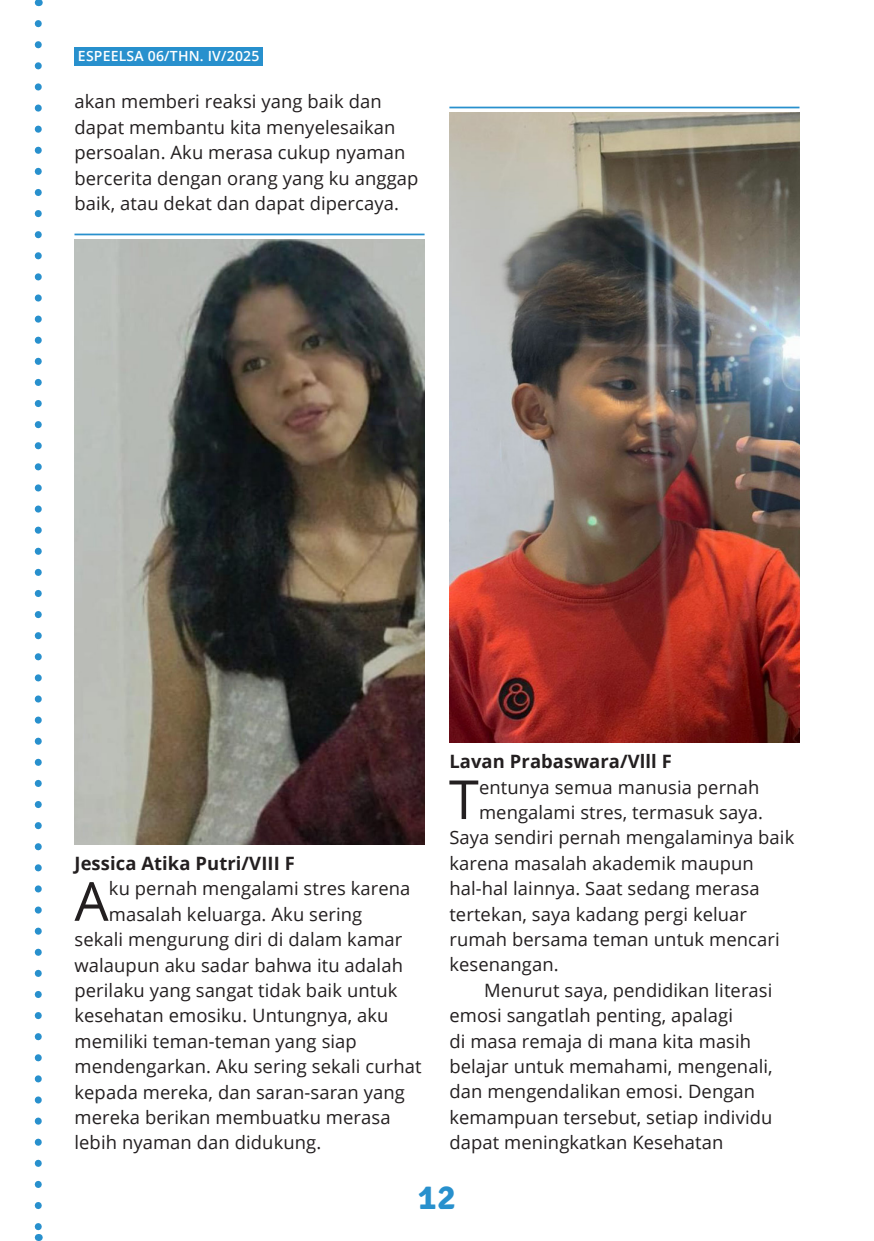
<style>
.page{position:relative;width:874px;height:1241px;background:#fff}
.page>*{position:absolute;margin:0;border:0;box-sizing:border-box;transform-origin:0 0}
.Firts_Paragraph_2{font:53.9px "Open Sans";color:#231f20}
.t1{font:700 35px "Signika";color:#2890cd}
.Firts_Paragraph_2-2{font:18.38px "Open Sans";letter-spacing:.005em;color:#231f20}
.Paragraph_1{font:18.38px/25.4px "Open Sans";letter-spacing:.005em;color:#231f20}
.Paragraph_2{font:700 18.38px "Open Sans";letter-spacing:.005em;color:#231f20}
.t2{font:600 14px "Open Sans";letter-spacing:.015em;color:#fff}
</style>
<div class="page">
<div style="left:74px;top:47px;width:189px;height:18px;background:#2890cd"></div>
<hr style="left:74px;top:233px;width:350px;height:2px;background:#2890cd">
<img style="left:74px;top:239px;width:350px;height:605px">
<hr style="left:449px;top:107px;width:350px;height:1px;background:#2890cd">
<img style="left:449px;top:112px;width:350px;height:630px">
<svg style="left:35px;top:24px;width:7px;height:1202px"></svg>
<p class="t2" style="left:78px;top:46px;width:183px">ESPEELSA 06/THN. IV/2025</p>
<p class="Paragraph_1" style="left:74px;top:88px;width:345px">akan memberi reaksi yang baik dan dapat membantu kita menyelesaikan persoalan. Aku merasa cukup nyaman bercerita dengan orang yang ku anggap baik, atau dekat dan dapat dipercaya.</p>
<p class="Paragraph_2" style="left:74px;top:850px;width:222px">Jessica Atika Putri/VIII F</p>
<p class="Firts_Paragraph_2" style="left:74px;top:864px;width:36px">A</p>
<p class="Firts_Paragraph_2-2" style="left:109px;top:876px;width:303px">ku pernah mengalami stres karena</p>
<p class="Firts_Paragraph_2-2" style="left:109px;top:901px;width:255px">masalah keluarga. Aku sering</p>
<p class="Firts_Paragraph_2-2" style="left:74px;top:926px;width:329px">sekali mengurung diri di dalam kamar</p>
<p class="Firts_Paragraph_2-2" style="left:74px;top:952px;width:330px">walaupun aku sadar bahwa itu adalah</p>
<p class="Firts_Paragraph_2-2" style="left:74px;top:977px;width:324px">perilaku yang sangat tidak baik untuk</p>
<p class="Firts_Paragraph_2-2" style="left:74px;top:1002px;width:315px">kesehatan emosiku. Untungnya, aku</p>
<p class="Firts_Paragraph_2-2" style="left:74px;top:1028px;width:284px">memiliki teman-teman yang siap</p>
<p class="Firts_Paragraph_2-2" style="left:74px;top:1053px;width:348px">mendengarkan. Aku sering sekali curhat</p>
<p class="Firts_Paragraph_2-2" style="left:74px;top:1079px;width:332px">kepada mereka, dan saran-saran yang</p>
<p class="Firts_Paragraph_2-2" style="left:74px;top:1104px;width:317px">mereka berikan membuatku merasa</p>
<p class="Firts_Paragraph_2-2" style="left:74px;top:1129px;width:248px">lebih nyaman dan didukung.</p>
<p class="Paragraph_2" style="left:449px;top:748px;width:224px">Lavan Prabaswara/Vlll F</p>
<p class="Firts_Paragraph_2" style="left:448px;top:762px;width:31px">T</p>
<p class="Firts_Paragraph_2-2" style="left:479px;top:774px;width:281px">entunya semua manusia pernah</p>
<p class="Firts_Paragraph_2-2" style="left:479px;top:799px;width:285px">mengalami stres, termasuk saya.</p>
<p class="Firts_Paragraph_2-2" style="left:449px;top:825px;width:346px">Saya sendiri pernah mengalaminya baik</p>
<p class="Firts_Paragraph_2-2" style="left:449px;top:850px;width:306px">karena masalah akademik maupun</p>
<p class="Firts_Paragraph_2-2" style="left:449px;top:875px;width:311px">hal-hal lainnya. Saat sedang merasa</p>
<p class="Firts_Paragraph_2-2" style="left:449px;top:901px;width:299px">tertekan, saya kadang pergi keluar</p>
<p class="Firts_Paragraph_2-2" style="left:449px;top:926px;width:331px">rumah bersama teman untuk mencari</p>
<p class="Firts_Paragraph_2-2" style="left:449px;top:951px;width:111px">kesenangan.</p>
<p class="Paragraph_1" style="left:449px;top:976px;width:324px;text-indent:35px">Menurut saya, pendidikan literasi emosi sangatlah penting, apalagi<br>di masa remaja di mana kita masih belajar untuk memahami, mengenali, dan mengendalikan emosi. Dengan kemampuan tersebut, setiap individu dapat meningkatkan Kesehatan</p>
<h2 class="t1" style="left:417px;top:1168px;width:40px">12</h2>
</div>
